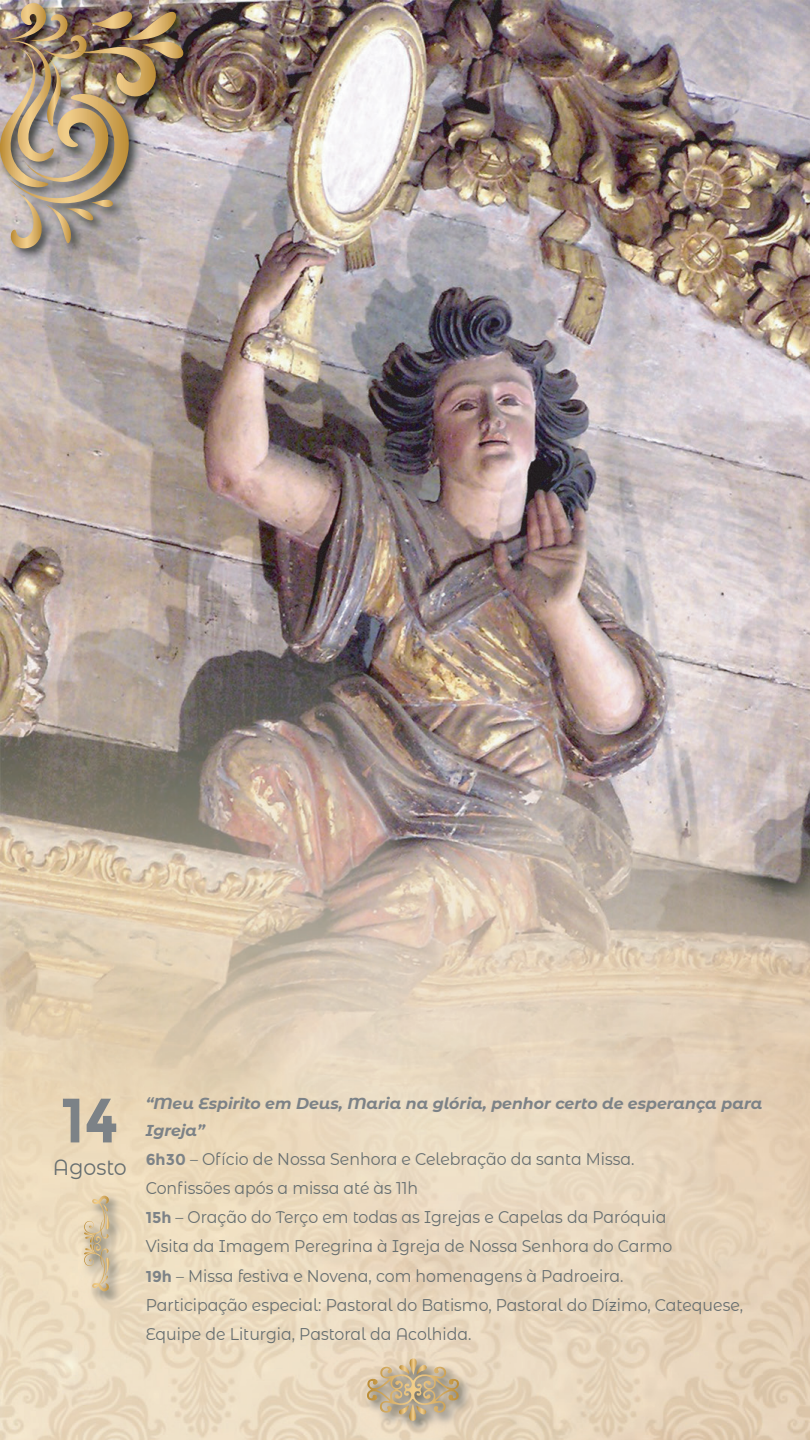
<style>
.page{position:relative;width:810px;height:1440px;background:#fff}
.page>*{position:absolute;margin:0;border:0;box-sizing:border-box;transform-origin:0 0}
.t1{font:700 62.55px "Montserrat";color:#7c8287;scale:.93 1}
.t2{font:22.12px "Montserrat";color:#666e70;scale:.93 1}
.t3{font:16.95px/29.1px "Montserrat";color:#666e70;scale:.93 1}
.t4{font:italic 700 15.75px/27px "Montserrat";color:#7c8287}
.s1{font-weight:700;font-size:15.75px;color:#7c8287}
</style>
<div class="page">
<img style="left:0;top:0;width:810px;height:1440px">
<img style="left:78px;top:1190px;width:48px;height:118px">
<svg style="left:84px;top:1196px;width:25px;height:95px;background:#d5c2a0"></svg>
<img style="left:361px;top:1352px;width:115px;height:85px">
<svg style="left:367px;top:1358px;width:93px;height:63px;background:#c9b695"></svg>
<img style="left:0;top:0;width:200px;height:265px">
<img style="left:0;top:3px;width:184px;height:247px">
<h1 class="t1" style="left:61px;top:1083px;width:63px">14</h1>
<h2 class="t2" style="left:53px;top:1152px;width:81px">Agosto</h2>
<p class="t4" style="left:146px;top:1089px;width:618px">“Meu Espirito em Deus, Maria na glória, penhor certo de esperança para<br>Igreja”</p>
<p class="t3" style="left:146px;top:1144px;width:644px"><span class="s1">6h30</span> – Ofício de Nossa Senhora e Celebração da santa Missa.<br>Confissões após a missa até às 11h<br><span class="s1">15h</span> – Oração do Terço em todas as Igrejas e Capelas da Paróquia<br>Visita da Imagem Peregrina à Igreja de Nossa Senhora do Carmo<br><span class="s1">19h</span> – Missa festiva e Novena, com homenagens à Padroeira.<br>Participação especial: Pastoral do Batismo, Pastoral do Dízimo, Catequese, Equipe de Liturgia, Pastoral da Acolhida.</p>
</div>
